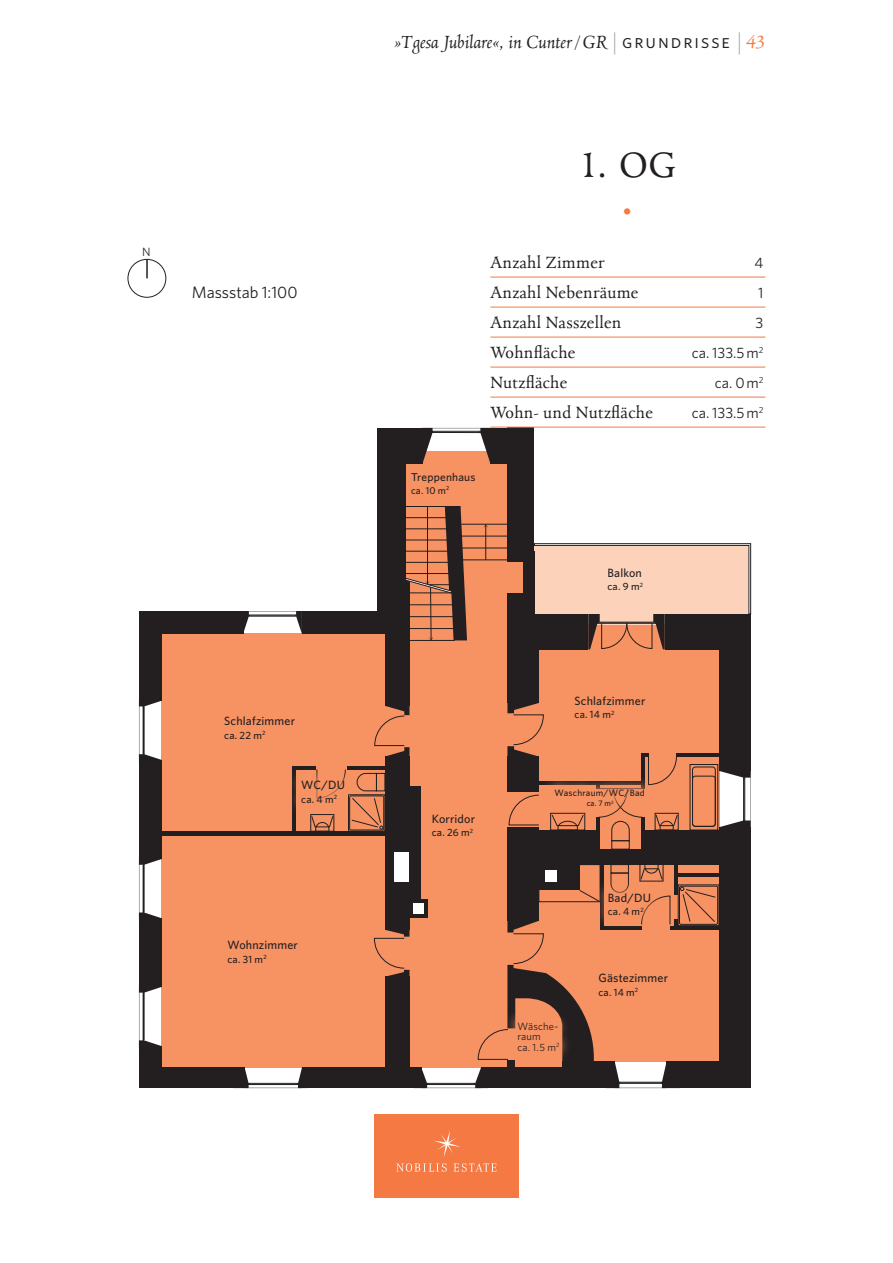
<style>
.page{position:relative;width:893px;height:1263px;background:#fff}
.page>*{position:absolute;margin:0;border:0;box-sizing:border-box;transform-origin:0 0}
.t1{font:40.5px "Manticore";color:#f47943}
.t2{font:39px "Manticore";color:#231f20}
.t3{font:italic 19.5px "Manticore";letter-spacing:-.005em;color:#231f20}
.t4{font:18px "Manticore";letter-spacing:.02em;color:#231f20}
.t5{font:16.5px "Whitney";color:#231f20}
.t6{font:15px "Whitney";color:#231f20}
.t7{font:500 12px "Whitney";letter-spacing:.015em;color:#231f20}
.t8{font:12px "Whitney";color:#231f20}
.t9{font:500 11.4px "Whitney";letter-spacing:.02em;color:#231f20}
.t10{font:500 10.5px "Whitney";letter-spacing:.02em;color:#231f20}
.t11{font:10.5px/10.5px "Whitney";letter-spacing:.02em;color:#231f20}
.t12{font:500 10.05px "Whitney";color:#231f20}
.t13{font:500 9.15px "Whitney";letter-spacing:.025em;color:#231f20}
.t14{font:500 8.1px "Whitney";color:#231f20}
.s1{font-style:normal;color:#939598}
.s2{font-family:"Whitney Book SC";font-style:normal}
.s3{color:#f47943}
</style>
<div class="page">
<div style="left:153px;top:627px;width:254px;height:205px;background:#f79263"></div>
<div style="left:150px;top:830px;width:254px;height:243px;background:#f79263"></div>
<div style="left:392px;top:448px;width:136px;height:629px;background:#f79263"></div>
<div style="left:509px;top:853px;width:219px;height:220px;background:#f79263"></div>
<svg style="left:505px;top:782px;width:226px;height:68px"></svg>
<div style="left:128px;top:259px;width:38px;height:39px;border:1px solid #231f20;border-radius:50%"></div>
<svg style="left:146px;top:259px;width:2px;height:19px"></svg>
<div style="left:139px;top:611px;width:104px;height:23px;background:#231f20"></div>
<div style="left:139px;top:611px;width:23px;height:90px;background:#231f20"></div>
<div style="left:139px;top:760px;width:23px;height:99px;background:#231f20"></div>
<div style="left:139px;top:918px;width:23px;height:69px;background:#231f20"></div>
<div style="left:139px;top:1046px;width:23px;height:42px;background:#231f20"></div>
<div style="left:151px;top:1067px;width:94px;height:21px;background:#231f20"></div>
<div style="left:302px;top:1067px;width:119px;height:21px;background:#231f20"></div>
<div style="left:302px;top:611px;width:86px;height:23px;background:#231f20"></div>
<div style="left:562px;top:1061px;width:53px;height:27px;background:#231f20"></div>
<div style="left:667px;top:1061px;width:75px;height:27px;background:#231f20"></div>
<div style="left:507px;top:428px;width:27px;height:134px;background:#231f20"></div>
<div style="left:507px;top:828px;width:32px;height:93px;background:#231f20"></div>
<div style="left:377px;top:428px;width:29px;height:194px;background:#231f20"></div>
<div style="left:490px;top:428px;width:20px;height:36px;background:#231f20"></div>
<div style="left:403px;top:428px;width:19px;height:36px;background:#231f20"></div>
<div style="left:534px;top:830px;width:66px;height:34px;background:#231f20"></div>
<div style="left:641px;top:830px;width:86px;height:34px;background:#231f20"></div>
<div style="left:597px;top:849px;width:49px;height:15px;background:#231f20"></div>
<div style="left:385px;top:756px;width:24px;height:174px;background:#231f20"></div>
<div style="left:385px;top:580px;width:24px;height:126px;background:#231f20"></div>
<div style="left:394px;top:852px;width:15px;height:30px;background:#fff"></div>
<div style="left:409px;top:786px;width:12px;height:112px;background:#231f20"></div>
<div style="left:409px;top:898px;width:19px;height:19px;background:#231f20"></div>
<div style="left:414px;top:903px;width:10px;height:10px;background:#fff"></div>
<hr style="left:600px;top:864px;width:4px;height:66px;background:#231f20">
<hr style="left:675px;top:864px;width:3px;height:31px;background:#231f20">
<hr style="left:670px;top:926px;width:49px;height:4px;background:#231f20">
<hr style="left:675px;top:873px;width:44px;height:3px;background:#231f20">
<hr style="left:600px;top:926px;width:42px;height:4px;background:#231f20">
<hr style="left:409px;top:640px;width:46px;height:1px;background:#231f20">
<hr style="left:461px;top:524px;width:46px;height:1px;background:#231f20">
<hr style="left:461px;top:536px;width:46px;height:1px;background:#231f20">
<hr style="left:461px;top:548px;width:46px;height:1px;background:#231f20">
<hr style="left:461px;top:560px;width:46px;height:1px;background:#231f20">
<hr style="left:485px;top:525px;width:1px;height:35px;background:#231f20">
<svg style="left:405px;top:506px;width:62px;height:134px"></svg>
<svg style="left:422px;top:428px;width:68px;height:36px"></svg>
<svg style="left:374px;top:706px;width:35px;height:50px"></svg>
<div style="left:150px;top:831px;width:103px;height:5px;background:#231f20"></div>
<div style="left:252px;top:831px;width:134px;height:5px;background:#231f20"></div>
<svg style="left:243px;top:611px;width:59px;height:23px"></svg>
<svg style="left:139px;top:859px;width:23px;height:59px"></svg>
<svg style="left:139px;top:987px;width:23px;height:59px"></svg>
<svg style="left:245px;top:1067px;width:57px;height:21px"></svg>
<svg style="left:615px;top:1061px;width:52px;height:27px"></svg>
<svg style="left:139px;top:701px;width:23px;height:59px"></svg>
<svg style="left:374px;top:921px;width:220px;height:167px"></svg>
<div style="left:539px;top:864px;width:61px;height:38px;border:1px solid #231f20"></div>
<div style="left:539px;top:864px;width:41px;height:26px;background:#231f20"></div>
<div style="left:546px;top:871px;width:11px;height:11px;background:#fff"></div>
<svg style="left:579px;top:890px;width:16px;height:12px"></svg>
<div style="left:719px;top:827px;width:32px;height:261px;background:#231f20"></div>
<div style="left:249px;top:615px;width:47px;height:1px;border:1px solid #231f20"></div>
<div style="left:143px;top:706px;width:1px;height:48px;border:1px solid #231f20"></div>
<div style="left:143px;top:864px;width:1px;height:49px;border:1px solid #231f20"></div>
<div style="left:143px;top:992px;width:1px;height:48px;border:1px solid #231f20"></div>
<svg style="left:611px;top:873px;width:18px;height:7px"></svg>
<div style="left:611px;top:864px;width:18px;height:9px;border:1px solid #231f20"></div>
<svg style="left:640px;top:864px;width:22px;height:16px"></svg>
<svg style="left:507px;top:543px;width:244px;height:298px;background:#ba8167"></svg>
<div style="left:692px;top:767px;width:23px;height:59px;border:1px solid #231f20;border-radius:3px"></div>
<div style="left:692px;top:776px;width:23px;height:50px;border:1px solid #231f20;border-radius:3px"></div>
<div style="left:679px;top:886px;width:39px;height:38px;border:1px solid #231f20"></div>
<svg style="left:664px;top:887px;width:52px;height:39px"></svg>
<hr style="left:292px;top:766px;width:4px;height:65px;background:#231f20">
<hr style="left:347px;top:766px;width:38px;height:3px;background:#231f20">
<hr style="left:292px;top:766px;width:24px;height:3px;background:#231f20">
<div style="left:349px;top:796px;width:35px;height:34px;border:1px solid #231f20"></div>
<svg style="left:311px;top:769px;width:72px;height:62px"></svg>
<hr style="left:490px;top:277px;width:275px;height:1px;background:#f47943">
<hr style="left:490px;top:307px;width:275px;height:1px;background:#f47943">
<hr style="left:490px;top:337px;width:275px;height:1px;background:#f47943">
<hr style="left:490px;top:367px;width:275px;height:1px;background:#f47943">
<hr style="left:490px;top:397px;width:275px;height:1px;background:#f47943">
<hr style="left:490px;top:427px;width:275px;height:1px;background:#f47943">
<div style="left:288px;top:767px;width:70px;height:49px;background:#f79263;opacity:.75"></div>
<div style="left:595px;top:880px;width:69px;height:49px;background:#f79263"></div>
<div style="left:542px;top:776px;width:116px;height:44px;background:#f79263;opacity:.75"></div>
<div style="left:504px;top:1008px;width:68px;height:56px;background:#f79263;opacity:.75"></div>
<div style="left:374px;top:1114px;width:145px;height:83px;background:#f47943"></div>
<svg style="left:396px;top:1163px;width:51px;height:9px"></svg>
<svg style="left:454px;top:1163px;width:42px;height:9px"></svg>
<svg style="left:434px;top:1131px;width:26px;height:26px"></svg>
<p class="t8" style="left:142px;top:245px;width:10px">N</p>
<p class="t5" style="left:192px;top:282px;width:107px">Massstab 1:100</p>
<p class="t7" style="left:224px;top:714px;width:72px">Schlafzimmer</p>
<p class="t10" style="left:224px;top:729px;width:43px">ca. 22 m<sup>2</sup></p>
<p class="t7" style="left:301px;top:778px;width:45px">WC/DU</p>
<p class="t10" style="left:301px;top:792px;width:37px">ca. 4 m<sup>2</sup></p>
<p class="t7" style="left:227px;top:937px;width:72px">Wohnzimmer</p>
<p class="t10" style="left:227px;top:952px;width:41px">ca. 31 m<sup>2</sup></p>
<p class="t3" style="left:394px;top:30px;width:373px">»Tgesa Jubilare«, in Cunter/GR <span class="s1">|</span> <span class="s2">grundrisse</span> <span class="s1">|</span> <span class="s3">43</span></p>
<h2 class="t2" style="left:578px;top:142px;width:99px">1. OG</h2>
<h1 class="t1" style="left:622px;top:187px;width:12px">•</h1>
<p class="t4" style="left:490px;top:252px;width:116px">Anzahl Zimmer</p>
<p class="t6" style="left:754px;top:254px;width:10px">4</p>
<p class="t4" style="left:490px;top:282px;width:149px">Anzahl Nebenräume</p>
<p class="t6" style="left:758px;top:284px;width:7px">1</p>
<p class="t4" style="left:490px;top:312px;width:132px">Anzahl Nasszellen</p>
<p class="t6" style="left:756px;top:314px;width:9px">3</p>
<p class="t4" style="left:490px;top:342px;width:86px">Wohnfläche</p>
<p class="t6" style="left:692px;top:344px;width:73px">ca. 133.5m<sup>2</sup></p>
<p class="t4" style="left:490px;top:372px;width:78px">Nutzfläche</p>
<p class="t6" style="left:715px;top:374px;width:50px">ca. 0m<sup>2</sup></p>
<p class="t4" style="left:490px;top:402px;width:164px">Wohn- und Nutzfläche</p>
<p class="t6" style="left:692px;top:404px;width:73px">ca. 133.5m<sup>2</sup></p>
<p class="t9" style="left:411px;top:470px;width:66px">Treppenhaus</p>
<p class="t12" style="left:411px;top:484px;width:40px">ca. 10 m<sup>2</sup></p>
<p class="t7" style="left:607px;top:565px;width:36px">Balkon</p>
<p class="t10" style="left:607px;top:580px;width:37px">ca. 9 m<sup>2</sup></p>
<p class="t7" style="left:432px;top:811px;width:45px">Korridor</p>
<p class="t10" style="left:432px;top:826px;width:43px">ca. 26 m<sup>2</sup></p>
<p class="t7" style="left:575px;top:693px;width:72px">Schlafzimmer</p>
<p class="t10" style="left:575px;top:708px;width:41px">ca. 14 m<sup>2</sup></p>
<p class="t13" style="left:554px;top:787px;width:92px">Waschraum/WC/Bad</p>
<p class="t14" style="left:587px;top:798px;width:29px">ca. 7 m<sup>2</sup></p>
<p class="t7" style="left:608px;top:890px;width:45px">Bad/DU</p>
<p class="t10" style="left:608px;top:905px;width:37px">ca. 4 m<sup>2</sup></p>
<p class="t11" style="left:517px;top:1020px;width:44px">Wäsche&shy;raum<br>ca. 1.5 m<sup>2</sup></p>
<p class="t7" style="left:598px;top:970px;width:71px">Gästezimmer</p>
<p class="t10" style="left:598px;top:985px;width:41px">ca. 14 m<sup>2</sup></p>
</div>
